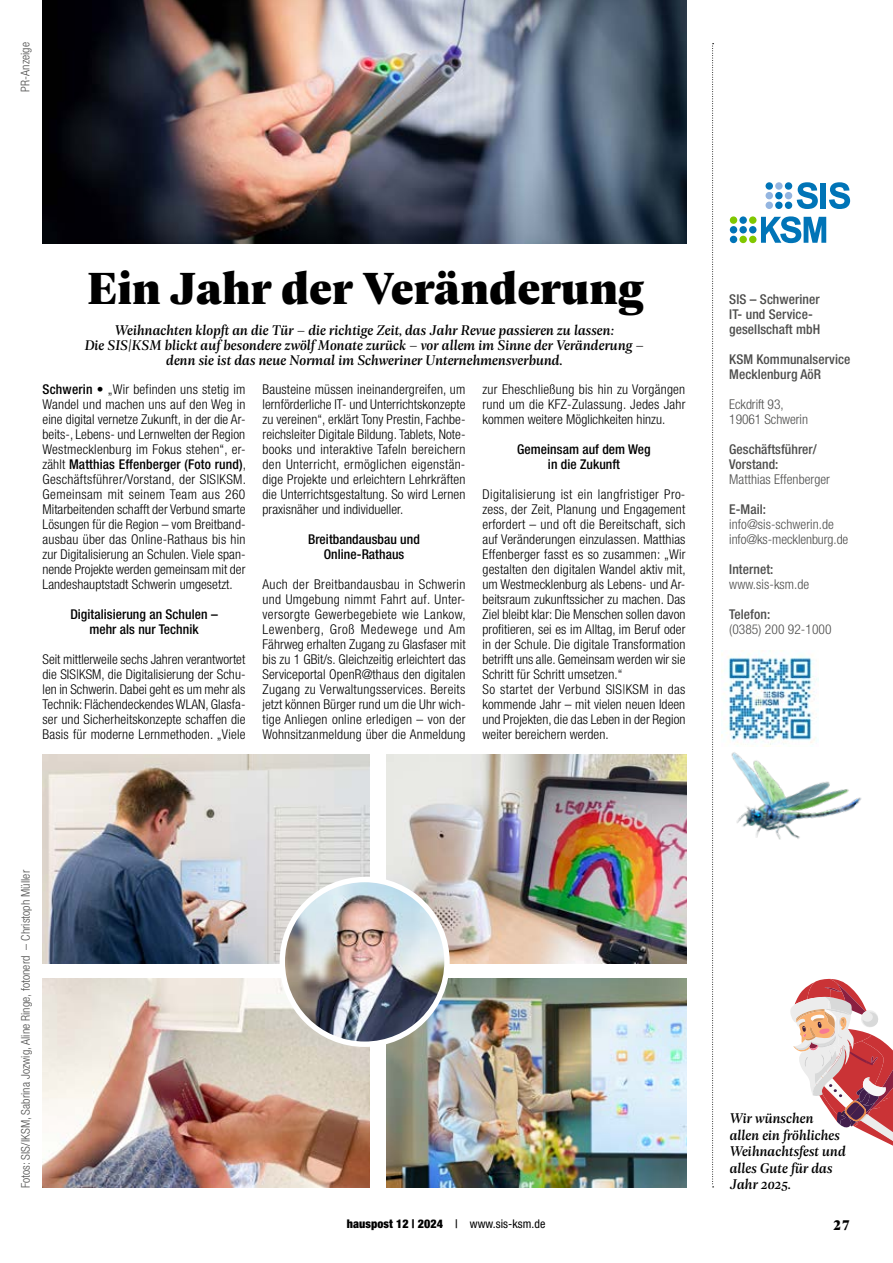
<style>
.page{position:relative;width:893px;height:1263px;background:#fff}
.page>*{position:absolute;margin:0;border:0;box-sizing:border-box;transform-origin:0 0}
.t1{font:900 48px "Geller Headline";letter-spacing:.005em;color:#000}
.t2{font:italic 500 15px/16.5px "Geller Headline";letter-spacing:.005em;color:#000;text-align:center}
.t3{font:900 15px "Geller Headline";color:#000}
.t4{font:300 condensed 13.5px/15px "Helvetica Neue LT Std";letter-spacing:.01em;color:#000;text-align:justify}
.t5{font:500 condensed 13.5px/15px "Helvetica Neue LT Std";letter-spacing:.005em;color:#4d4d4c}
.t6{font:300 condensed 13.5px/15px "Helvetica Neue LT Std";letter-spacing:.005em;color:#4d4d4c}
.t7{font:500 condensed 13.5px/15px "Helvetica Neue LT Std";letter-spacing:.005em;color:#000;text-align:center}
.t8{font:300 condensed 12px "Helvetica Neue LT Std";letter-spacing:.005em;color:#4d4d4c}
.t9{font:900 condensed 12px "Helvetica Neue LT Std";letter-spacing:.005em;color:#000}
.s1{font-weight:500}
.s2{font-weight:400}
</style>
<div class="page">
<img style="left:722px;top:650px;width:96px;height:93px">
<img style="left:731px;top:743px;width:131px;height:97px">
<div style="left:765px;top:182px;width:8px;height:8px;background:#0074b7;border-radius:50%"></div>
<div style="left:775px;top:182px;width:8px;height:8px;background:#94b5e0;border-radius:50%"></div>
<div style="left:785px;top:182px;width:7px;height:8px;background:#0074b7;border-radius:50%"></div>
<div style="left:765px;top:192px;width:8px;height:7px;background:#94b5e0;border-radius:50%"></div>
<div style="left:775px;top:192px;width:8px;height:7px;background:#0074b7;border-radius:50%"></div>
<div style="left:785px;top:192px;width:7px;height:7px;background:#94b5e0;border-radius:50%"></div>
<div style="left:765px;top:202px;width:8px;height:7px;background:#94b5e0;border-radius:50%"></div>
<div style="left:775px;top:202px;width:8px;height:7px;background:#0074b7;border-radius:50%"></div>
<div style="left:785px;top:202px;width:7px;height:7px;background:#0074b7;border-radius:50%"></div>
<svg style="left:797px;top:182px;width:21px;height:27px"></svg>
<div style="left:820px;top:183px;width:6px;height:26px;background:#0074b7"></div>
<svg style="left:829px;top:182px;width:21px;height:27px"></svg>
<div style="left:730px;top:216px;width:7px;height:8px;background:#80c700;border-radius:50%"></div>
<div style="left:739px;top:216px;width:8px;height:8px;background:#0074b7;border-radius:50%"></div>
<div style="left:749px;top:216px;width:7px;height:8px;background:#80c700;border-radius:50%"></div>
<div style="left:730px;top:226px;width:7px;height:7px;background:#0074b7;border-radius:50%"></div>
<div style="left:739px;top:226px;width:8px;height:7px;background:#0074b7;border-radius:50%"></div>
<div style="left:749px;top:226px;width:7px;height:7px;background:#0074b7;border-radius:50%"></div>
<div style="left:730px;top:236px;width:7px;height:7px;background:#0074b7;border-radius:50%"></div>
<div style="left:739px;top:236px;width:8px;height:7px;background:#80c700;border-radius:50%"></div>
<div style="left:749px;top:236px;width:7px;height:7px;background:#80c700;border-radius:50%"></div>
<svg style="left:761px;top:216px;width:65px;height:27px"></svg>
<img style="left:43px;top:0;width:644px;height:243px">
<img style="left:387px;top:979px;width:300px;height:208px">
<img style="left:43px;top:755px;width:326px;height:208px">
<img style="left:387px;top:755px;width:300px;height:208px">
<img style="left:43px;top:979px;width:326px;height:208px">
<svg style="left:790px;top:979px;width:103px;height:167px"></svg>
<svg style="left:712px;top:43px;width:2px;height:1144px"></svg>
<img style="left:282px;top:879px;width:165px;height:165px;border-radius:82px">
<div style="left:280px;top:877px;width:170px;height:170px;border:5px solid #fff;border-radius:50%"></div>
<p class="t8" style="left:18px;top:92px;width:51px;rotate:-90deg">PR-Anzeige</p>
<h1 class="t1" style="left:87px;top:253px;width:557px">Ein Jahr der Veränderung</h1>
<p class="t2" style="left:85px;top:322px;width:561px;line-height:15px">Weihnachten klopft an die Tür – die richtige Zeit, das Jahr Revue passieren zu lassen:<br>Die SIS|KSM blickt auf besondere zwölf Monate zurück – vor allem im Sinne der Veränderung – denn sie ist das neue Normal im Schweriner Unternehmensverbund.</p>
<p class="t4" style="left:43px;top:381px;width:205px"><span class="s1">Schwerin •</span> „Wir befinden uns stetig im Wandel und machen uns auf den Weg in eine digital vernetze Zukunft, in der die Ar&shy;beits-, Lebens- und Lernwelten der Region Westmecklenburg im Fokus stehen“, er&shy;zählt <span class="s1">Matthias Effenberger (Foto rund)</span>, Geschäftsführer/Vorstand, der SIS|KSM.<br>Gemeinsam mit seinem Team aus 260<br>Mitarbeitenden schafft der Verbund smarte Lösungen für die Region – vom Breitband&shy;ausbau über das Online-Rathaus bis hin zur Digitalisierung an Schulen. Viele span&shy;nende Projekte werden gemeinsam mit der Landeshauptstadt Schwerin umgesetzt.</p>
<p class="t7" style="left:70px;top:606px;width:149px">Digitalisierung an Schulen – mehr als nur Technik</p>
<p class="t4" style="left:43px;top:651px;width:205px">Seit mittlerweile sechs Jahren verantwortet die SIS|KSM, die Digitalisierung der Schu&shy;len in Schwerin. Dabei geht es um mehr als Technik: Flächendeckendes WLAN, Glasfa&shy;ser und Sicherheitskonzepte schaffen die Basis für moderne Lernmethoden. „Viele</p>
<p class="t4" style="left:262px;top:381px;width:205px">Bausteine müssen ineinandergreifen, um lernförderliche IT- und Unterrichtskonzepte zu vereinen“, erklärt Tony Prestin, Fachbe&shy;reichsleiter Digitale Bildung. Tablets, Note&shy;books und interaktive Tafeln bereichern den Unterricht, ermöglichen eigenstän&shy;dige Projekte und erleichtern Lehrkräften die Unterrichtsgestaltung. So wird Lernen praxisnäher und individueller.</p>
<p class="t7" style="left:308px;top:531px;width:113px">Breitbandausbau und<br>Online-Rathaus</p>
<p class="t4" style="left:262px;top:576px;width:205px">Auch der Breitbandausbau in Schwerin und Umgebung nimmt Fahrt auf. Unter&shy;versorgte Gewerbegebiete wie Lankow, Lewenberg, Groß Medewege und Am Fährweg erhalten Zugang zu Glasfaser mit bis zu 1 GBit/s. Gleichzeitig erleichtert das Serviceportal OpenR@thaus den digitalen Zugang zu Verwaltungsservices. Bereits jetzt können Bürger rund um die Uhr wich&shy;tige Anliegen online erledigen – von der Wohnsitzanmeldung über die Anmeldung</p>
<p class="t4" style="left:482px;top:381px;width:205px">zur Eheschließung bis hin zu Vorgängen rund um die KFZ-Zulassung. Jedes Jahr kommen weitere Möglichkeiten hinzu.</p>
<p class="t7" style="left:517px;top:441px;width:135px">Gemeinsam auf dem Weg in die Zukunft</p>
<p class="t4" style="left:482px;top:486px;width:205px;text-align:left">Digitalisierung ist ein langfristiger Pro&shy;zess, der Zeit, Planung und Engagement erfordert – und oft die Bereitschaft, sich auf Veränderungen einzulassen. Matthias Effenberger fasst es so zusammen: „Wir gestalten den digitalen Wandel aktiv mit, um Westmecklenburg als Lebens- und Ar&shy;beitsraum zukunftssicher zu machen. Das Ziel bleibt klar: Die Menschen sollen davon profitieren, sei es im Alltag, im Beruf oder in der Schule. Die digitale Transformation betrifft uns alle. Gemeinsam werden wir sie Schritt für Schritt umsetzen.“<br>So startet der Verbund SIS|KSM in das kommende Jahr – mit vielen neuen Ideen und Projekten, die das Leben in der Region weiter bereichern werden.</p>
<p class="t5" style="left:729px;top:291px;width:92px">SIS – Schweriner<br>IT- und Service&shy;gesellschaft mbH</p>
<p class="t5" style="left:729px;top:351px;width:123px">KSM Kommunalservice<br>Mecklenburg AöR</p>
<p class="t6" style="left:729px;top:396px;width:80px">Eckdrift 93,<br>19061 Schwerin</p>
<p class="t5" style="left:729px;top:441px;width:89px">Geschäftsführer/<br>Vorstand:</p>
<p class="t6" style="left:729px;top:471px;width:102px">Matthias Effenberger</p>
<p class="t5" style="left:729px;top:501px;width:38px">E-Mail:</p>
<p class="t6" style="left:729px;top:516px;width:121px">info@sis-schwerin.de info@ks-mecklenburg.de</p>
<p class="t5" style="left:729px;top:561px;width:46px">Internet:</p>
<p class="t6" style="left:729px;top:576px;width:82px">www.sis-ksm.de</p>
<p class="t5" style="left:729px;top:606px;width:42px">Telefon:</p>
<p class="t6" style="left:729px;top:621px;width:104px">(0385) 200 92-1000</p>
<p class="t8" style="left:19px;top:1188px;width:320px;rotate:-90deg">Fotos: SIS/IKSM, Sabrina Jozwig, Aline Ringe, fotonerd – Christoph Müller</p>
<p class="t2" style="left:730px;top:1109px;width:118px;text-align:left">Wir wünschen allen ein fröhliches<br>Weihnachtsfest und alles Gute für das<br>Jahr 2025.</p>
<p class="t9" style="left:347px;top:1216px;width:200px">hauspost 12 | 2024 <span class="s1">|</span> <span class="s2">www.sis-ksm.de</span></p>
<p class="t3" style="left:832px;top:1214px;width:20px">27</p>
</div>
